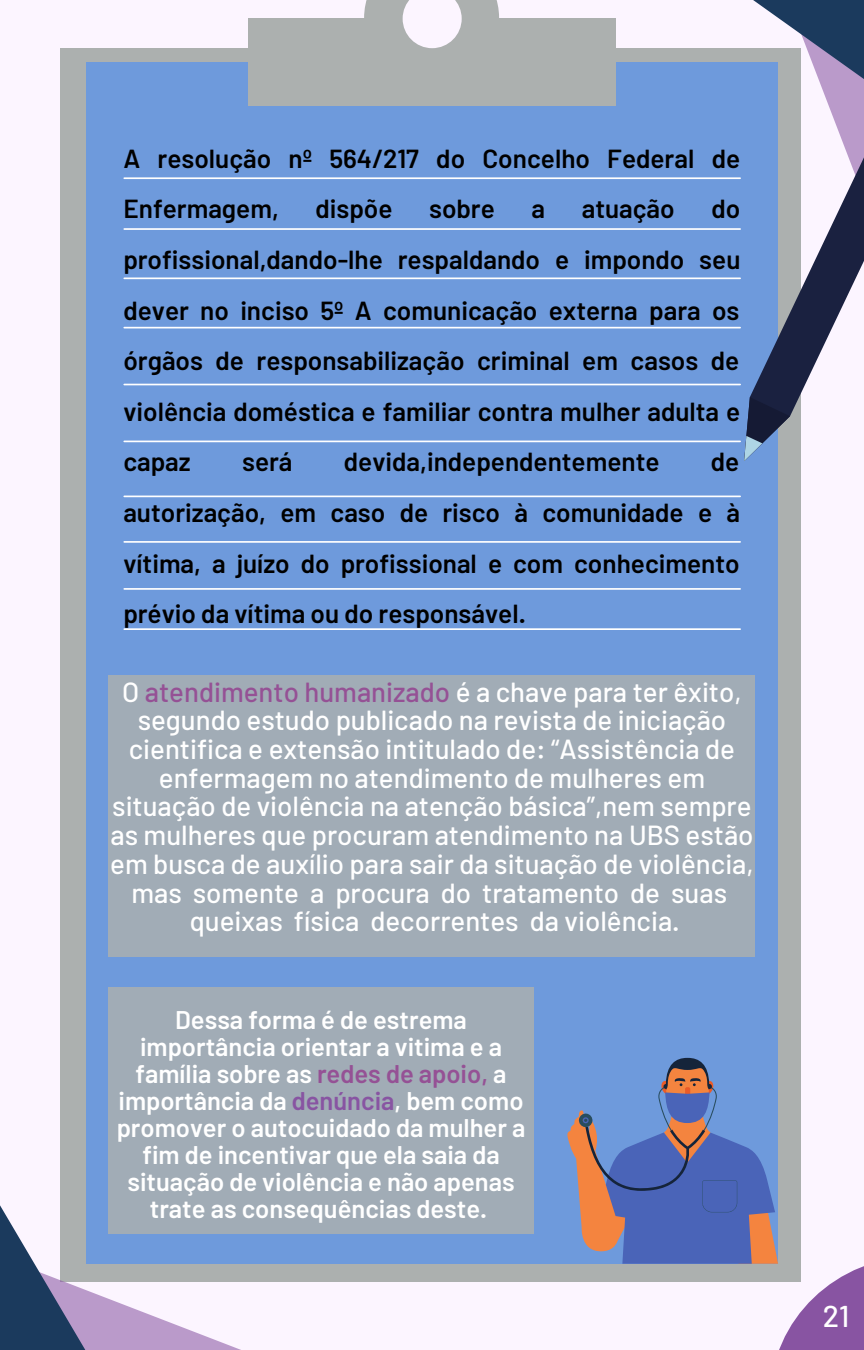
<style>
.page{position:relative;width:864px;height:1350px;background:#fcf5ff}
.page>*{position:absolute;margin:0;border:0;box-sizing:border-box;transform-origin:0 0}
.t1{font:500 30.15px "Barlow";color:#fff}
.t2{font:500 27.68px/28.8px "Barlow";color:#fff;text-align:center}
.t3{font:600 26.1px/50.6px "Barlow";color:#000;text-align:justify}
.t4{font:600 25.43px/27px "Barlow";color:#fff;text-align:center}
.s1{color:#955195}
.s2{color:#8854a2}
</style>
<div class="page">
<div style="left:60px;top:48px;width:741px;height:1233px;background:#acb0af"></div>
<div style="left:86px;top:63px;width:692px;height:1201px;background:#6e9adc"></div>
<div style="left:248px;top:18px;width:368px;height:88px;background:#acb0af"></div>
<svg style="left:364px;top:0;width:135px;height:49px"></svg>
<hr style="left:124px;top:177px;width:616px;height:2px;background:#fff">
<hr style="left:124px;top:228px;width:616px;height:2px;background:#fff">
<hr style="left:124px;top:277px;width:616px;height:2px;background:#fff">
<hr style="left:124px;top:327px;width:616px;height:1px;background:#fff">
<hr style="left:124px;top:384px;width:616px;height:1px;background:#fff">
<hr style="left:124px;top:441px;width:616px;height:1px;background:#fff">
<hr style="left:124px;top:496px;width:616px;height:1px;background:#fff">
<hr style="left:124px;top:541px;width:616px;height:2px;background:#fff">
<hr style="left:124px;top:588px;width:616px;height:2px;background:#fff">
<hr style="left:124px;top:628px;width:616px;height:2px;background:#fff">
<div style="left:109px;top:675px;width:646px;height:282px;background:#a1acb6"></div>
<div style="left:109px;top:987px;width:425px;height:247px;background:#a1acb6"></div>
<svg style="left:108px;top:1058px;width:206px;height:292px"></svg>
<svg style="left:0;top:1085px;width:123px;height:265px"></svg>
<svg style="left:584px;top:0;width:280px;height:178px"></svg>
<svg style="left:639px;top:58px;width:225px;height:385px"></svg>
<svg style="left:725px;top:387px;width:74px;height:74px"></svg>
<svg style="left:567px;top:1058px;width:297px;height:292px"></svg>
<p class="t3" style="left:123px;top:132px;width:618px">A resolução nº 564/217 do Concelho Federal de<br>Enfermagem,</p>
<p class="t3" style="left:316px;top:183px;width:79px">dispõe</p>
<p class="t3" style="left:429px;top:183px;width:67px">sobre</p>
<p class="t3" style="left:532px;top:183px;width:15px">a</p>
<p class="t3" style="left:582px;top:183px;width:95px">atuação</p>
<p class="t3" style="left:123px;top:183px;width:619px;text-indent:588px">do profissional,dando-lhe respaldando e impondo seu dever no inciso 5º A comunicação externa para os órgãos de responsabilização criminal em casos de violência doméstica e familiar contra mulher adulta e capaz</p>
<p class="t3" style="left:242px;top:436px;width:52px">será</p>
<p class="t3" style="left:344px;top:436px;width:317px">devida,independentemente</p>
<p class="t3" style="left:123px;top:436px;width:618px;text-indent:588px">de autorização, em caso de risco à comunidade e à vítima, a juízo do profissional e com conhecimento prévio da vítima ou do responsável.</p>
<p class="t2" style="left:110px;top:676px;width:645px">O <span class="s1">atendimento humanizado</span> é a chave para ter êxito, segundo estudo publicado na revista de iniciação cientifica e extensão intitulado de: “Assistência de enfermagem no atendimento de mulheres em situação de violência na atenção básica”,nem sempre as mulheres que procuram atendimento na UBS estão em busca de auxílio para sair da situação de violência, mas somente a procura do tratamento de suas queixas física decorrentes da violência.</p>
<p class="t4" style="left:117px;top:1005px;width:410px">Dessa forma é de estrema importância orientar a vitima e a família sobre as <span class="s1">redes de apoio,</span> a importância da <span class="s2">denúncia</span>, bem como promover o autocuidado da mulher a fim de incentivar que ela saia da situação de violência e não apenas trate as consequências deste.</p>
<p class="t1" style="left:823px;top:1297px;width:28px">21</p>
</div>
